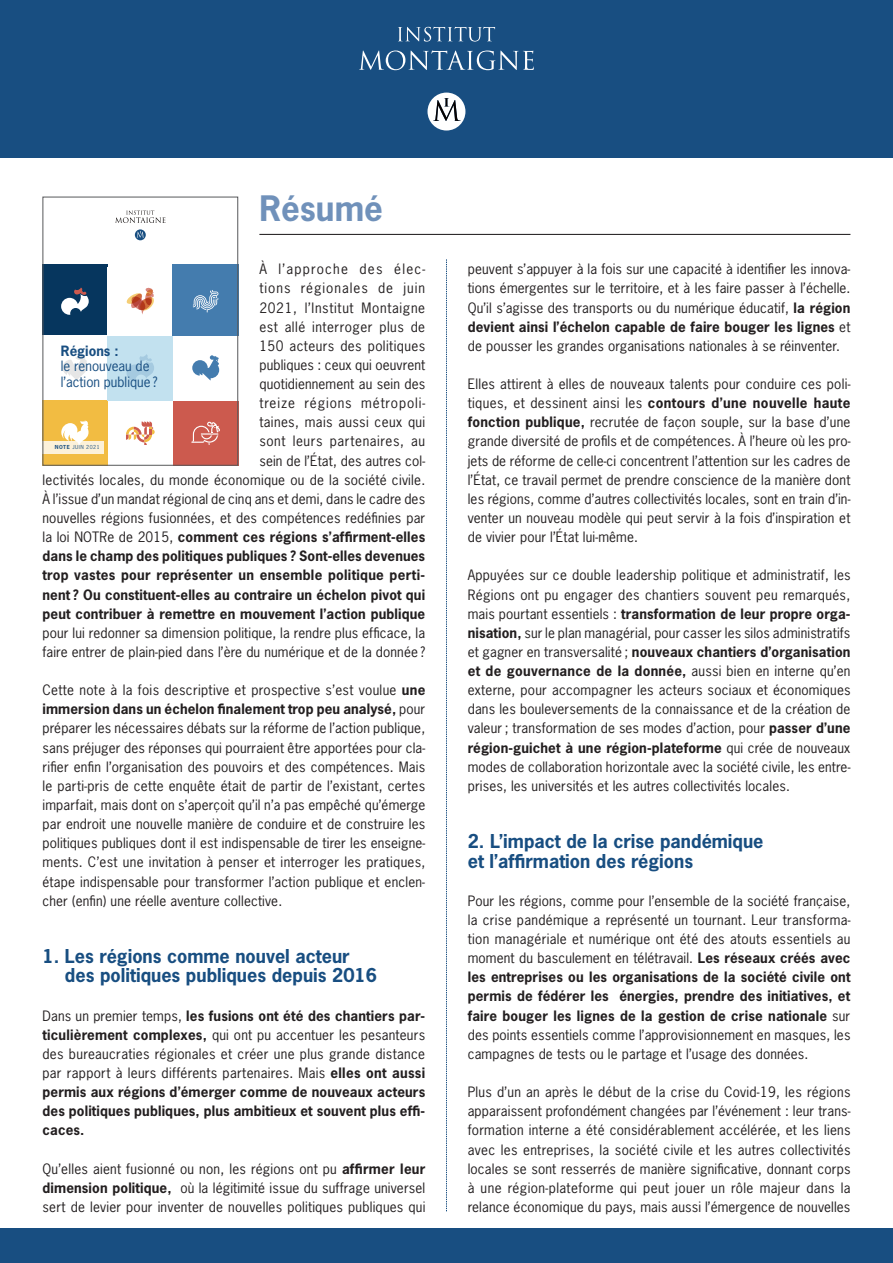
<style>
.page{position:relative;width:893px;height:1263px;background:#fff}
.page>*{position:absolute;margin:0;border:0;box-sizing:border-box;transform-origin:0 0}
.t1{font:700 33px "News Gothic Std";color:#7091ba}
.t2{font:700 18px/19.2px "News Gothic Std";color:#184e81}
.t3{font:13.5px/19.2px "News Gothic Std";letter-spacing:.01em;color:#231f20;text-align:justify}
.t4{font:700 13.5px/19.2px "News Gothic Std";letter-spacing:.01em;color:#231f20;text-align:justify}
.t5{font:13.35px/15.5px "News Gothic Std";color:#184e81}
.t6{font:700 13.35px "News Gothic Std";color:#184e81}
.t7{font:5.25px "News Gothic Std";letter-spacing:.1em;color:#184e81}
.s1{font-weight:700}
.s2{font-weight:400}
</style>
<div class="page">
<div style="left:0;top:0;width:893px;height:157px;background:#184e81"></div>
<svg style="left:398px;top:27px;width:97px;height:15px"></svg>
<svg style="left:359px;top:51px;width:175px;height:19px"></svg>
<svg style="left:427px;top:93px;width:38px;height:38px"></svg>
<svg style="left:115px;top:210px;width:50px;height:13px"></svg>
<svg style="left:135px;top:229px;width:11px;height:11px"></svg>
<div style="left:43px;top:264px;width:65px;height:71px;background:#06365e"></div>
<div style="left:173px;top:400px;width:65px;height:66px;background:#cc5a4e"></div>
<div style="left:43px;top:400px;width:65px;height:66px;background:#f2bc42"></div>
<div style="left:108px;top:335px;width:65px;height:65px;background:#c2e1ef"></div>
<svg style="left:127px;top:288px;width:27px;height:26px"></svg>
<svg style="left:191px;top:422px;width:29px;height:23px"></svg>
<svg style="left:63px;top:354px;width:24px;height:27px"></svg>
<div style="left:173px;top:264px;width:65px;height:71px;background:#447cae"></div>
<svg style="left:61px;top:421px;width:28px;height:20px"></svg>
<svg style="left:192px;top:355px;width:27px;height:25px"></svg>
<svg style="left:127px;top:354px;width:27px;height:27px"></svg>
<svg style="left:126px;top:421px;width:29px;height:24px"></svg>
<svg style="left:193px;top:290px;width:26px;height:22px"></svg>
<svg style="left:61px;top:288px;width:28px;height:27px"></svg>
<div style="left:43px;top:441px;width:61px;height:12px;background:#fcf1d9"></div>
<div style="left:43px;top:197px;width:195px;height:269px;border:1px solid #57585a"></div>
<div style="left:0;top:1229px;width:893px;height:34px;background:#184e81"></div>
<hr style="left:259px;top:234px;width:591px;height:1px;background:#231f20">
<svg style="left:446px;top:259px;width:1px;height:953px"></svg>
<h1 class="t1" style="left:259px;top:187px;width:125px">Résumé</h1>
<p class="t3" style="left:43px;top:259px;width:384px;text-align:right">À l’approche des élec-<br>tions régionales de juin<br>2021, l’Institut Montaigne<br>est allé interroger plus de<br>150 acteurs des politiques<br>publiques : ceux qui oeuvrent<br>quotidiennement au sein des<br>treize régions métropoli-<br>taines, mais aussi ceux qui<br>sont leurs partenaires, au<br>sein de l’État, des autres col-<br>lectivités locales, du monde économique ou de la société civile.<br>À l’issue d’un mandat régional de cinq ans et demi, dans le cadre des nouvelles régions fusionnées, et des compétences redéfinies par la loi NOTRe de 2015, <span class="s1">comment ces régions s’affirment-elles dans le champ des politiques publiques ? Sont-elles devenues trop vastes pour représenter un ensemble politique perti&shy;nent ? Ou constituent-elles au contraire un échelon pivot qui peut contribuer à remettre en mouvement l’action publique</span></p>
<p class="t3" style="left:43px;top:623px;width:384px">pour lui redonner sa dimension politique, la rendre plus efficace, la faire entrer de plain-pied dans l’ère du numérique et de la donnée ?</p>
<p class="t3" style="left:43px;top:680px;width:384px">Cette note à la fois descriptive et prospective s’est voulue <span class="s1">une immersion dans un échelon finalement trop peu analysé,</span> pour préparer les nécessaires débats sur la réforme de l’action publique, sans préjuger des réponses qui pourraient être apportées pour cla&shy;rifier enfin l’organisation des pouvoirs et des compétences. Mais le parti-pris de cette enquête était de partir de l’existant, certes imparfait, mais dont on s’aperçoit qu’il n’a pas empêché qu’émerge par endroit une nouvelle manière de conduire et de construire les politiques publiques dont il est indispensable de tirer les enseigne&shy;ments. C’est une invitation à penser et interroger les pratiques, étape indispensable pour transformer l’action publique et enclen&shy;cher (enfin) une réelle aventure collective.</p>
<p class="t6" style="left:61px;top:342px;width:59px">Régions :</p>
<p class="t5" style="left:61px;top:358px;width:98px">le renouveau de l’action publique ?</p>
<p class="t7" style="left:55px;top:444px;width:46px"><span class="s1">NOTE</span> JUIN 2021</p>
<h2 class="t2" style="left:65px;top:946px;width:314px;text-indent:-22px">1. Les régions comme nouvel acteur des politiques publiques depuis 2016</h2>
<p class="t4" style="left:43px;top:1006px;width:384px"><span class="s2">Dans un premier temps,</span> les fusions ont été des chantiers par&shy;ticulièrement complexes, <span class="s2">qui ont pu accentuer les pesanteurs des bureaucraties régionales et créer une plus grande distance par rapport à leurs différents partenaires. Mais</span> elles ont aussi permis aux régions d’émerger comme de nouveaux acteurs des politiques publiques, plus ambitieux et souvent plus effi&shy;caces.</p>
<p class="t3" style="left:43px;top:1159px;width:384px">Qu’elles aient fusionné ou non, les régions ont pu <span class="s1">affirmer leur dimension politique,</span> où la légitimité issue du suffrage universel sert de levier pour inventer de nouvelles politiques publiques qui</p>
<p class="t3" style="left:468px;top:259px;width:384px">peuvent s’appuyer à la fois sur une capacité à identifier les innova&shy;tions émergentes sur le territoire, et à les faire passer à l’échelle.<br>Qu’il s’agisse des transports ou du numérique éducatif, <span class="s1">la région devient ainsi l’échelon capable de faire bouger les lignes</span> et de pousser les grandes organisations nationales à se réinventer.</p>
<p class="t3" style="left:468px;top:374px;width:384px">Elles attirent à elles de nouveaux talents pour conduire ces poli&shy;tiques, et dessinent ainsi les <span class="s1">contours d’une nouvelle haute fonction publique,</span> recrutée de façon souple, sur la base d’une grande diversité de profils et de compétences. À l’heure où les pro&shy;jets de réforme de celle-ci concentrent l’attention sur les cadres de l’État, ce travail permet de prendre conscience de la manière dont les régions, comme d’autres collectivités locales, sont en train d’in&shy;venter un nouveau modèle qui peut servir à la fois d’inspiration et de vivier pour l’État lui-même.</p>
<p class="t3" style="left:468px;top:566px;width:384px">Appuyées sur ce double leadership politique et administratif, les Régions ont pu engager des chantiers souvent peu remarqués, mais pourtant essentiels : <span class="s1">transformation de leur propre orga&shy;nisation,</span> sur le plan managérial, pour casser les silos administratifs et gagner en transversalité ; <span class="s1">nouveaux chantiers d’organisation et de gouvernance de la donnée,</span> aussi bien en interne qu’en externe, pour accompagner les acteurs sociaux et économiques dans les bouleversements de la connaissance et de la création de valeur ; transformation de ses modes d’action, pour <span class="s1">passer d’une région-guichet à une région-plateforme</span> qui crée de nouveaux modes de collaboration horizontale avec la société civile, les entre&shy;prises, les universités et les autres collectivités locales.</p>
<h2 class="t2" style="left:468px;top:832px;width:297px">2. L’impact de la crise pandémique et l’affirmation des régions</h2>
<p class="t3" style="left:468px;top:891px;width:384px">Pour les régions, comme pour l’ensemble de la société française, la crise pandémique a représenté un tournant. Leur transforma&shy;tion managériale et numérique ont été des atouts essentiels au moment du basculement en télétravail. <span class="s1">Les réseaux créés avec les entreprises ou les organisations de la société civile ont permis de fédérer les énergies, prendre des initiatives, et faire bouger les lignes de la gestion de crise nationale</span> sur des points essentiels comme l’approvisionnement en masques, les campagnes de tests ou le partage et l’usage des données.</p>
<p class="t3" style="left:468px;top:1082px;width:384px">Plus d’un an après le début de la crise du Covid-19, les régions apparaissent profondément changées par l’événement : leur trans&shy;formation interne a été considérablement accélérée, et les liens avec les entreprises, la société civile et les autres collectivités locales se sont resserrés de manière significative, donnant corps à une région-plateforme qui peut jouer un rôle majeur dans la relance économique du pays, mais aussi l’émergence de nouvelles</p>
</div>
